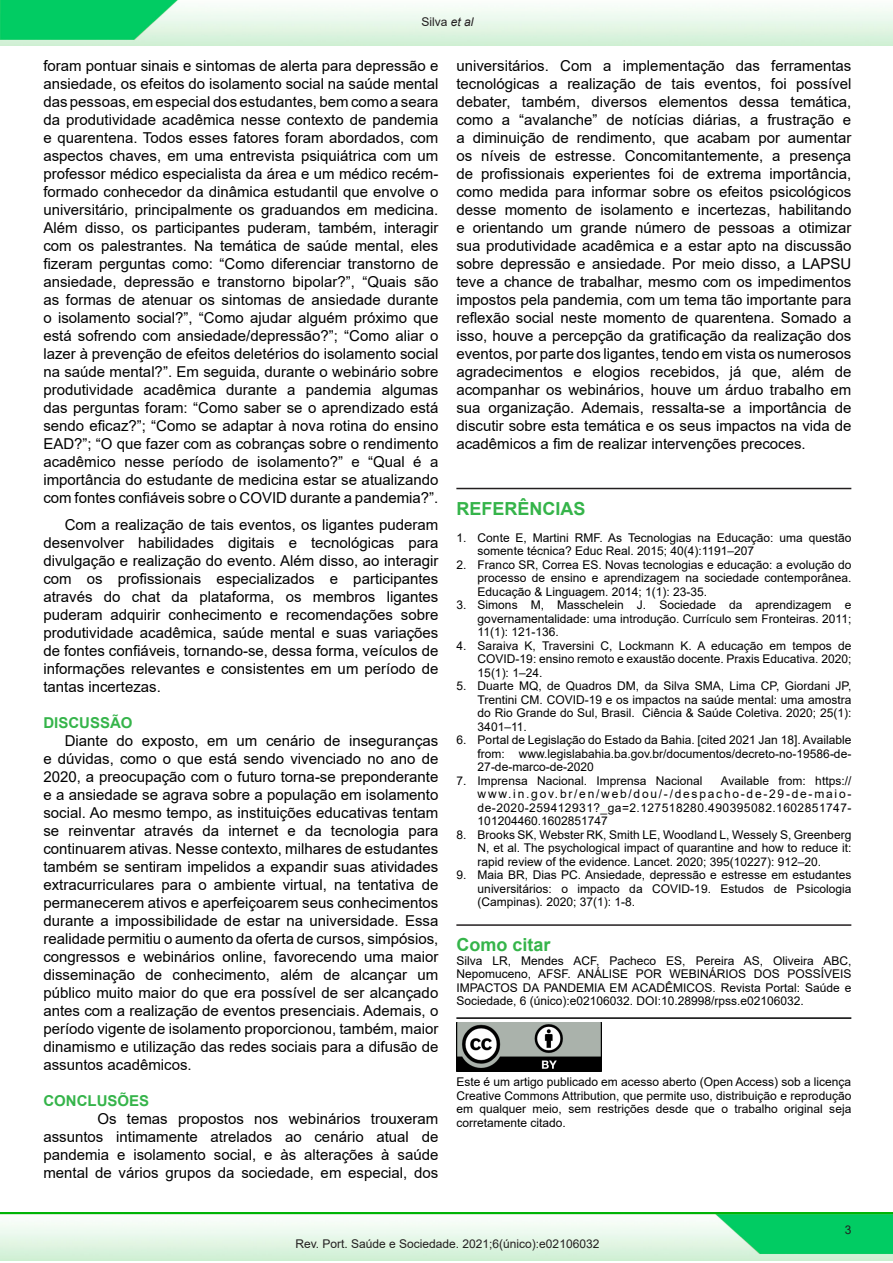
<style>
.page{position:relative;width:893px;height:1263px;background:#fff}
.page>*{position:absolute;margin:0;border:0;box-sizing:border-box;transform-origin:0 0}
.Título_Referência{font:700 18px "Arial";color:#35b44a}
.Texto{font:15px/18px "Arial";color:#000;text-align:justify}
.Títulos_Texto{font:700 15px "Arial";color:#35b44a}
.Referências{font:12px/13.5px "Arial";color:#000;text-align:justify}
.Texto_como_citar{font:12px/13.5px "Arial";color:#000;text-align:justify}
.t1{font:12px "Arial";color:#231f20}
.s1{font-style:italic}
</style>
<div class="page">
<img style="left:1px;top:1212px;width:892px;height:48px">
<img style="left:1px;top:0;width:892px;height:45px">
<hr style="left:456px;top:488px;width:395px;height:1px;background:#231f20">
<hr style="left:456px;top:924px;width:395px;height:2px;background:#231f20">
<hr style="left:456px;top:1017px;width:395px;height:2px;background:#000">
<img style="left:456px;top:1022px;width:145px;height:50px">
<p class="t1" style="left:421px;top:13px;width:54px">Silva <span class="s1">et al</span></p>
<p class="Texto" style="left:43px;top:57px;width:396px">foram pontuar sinais e sintomas de alerta para depressão e ansiedade, os efeitos do isolamento social na saúde mental das pessoas, em especial dos estudantes, bem como a seara da produtividade acadêmica nesse contexto de pandemia e quarentena. Todos esses fatores foram abordados, com aspectos chaves, em uma entrevista psiquiátrica com um professor médico especialista da área e um médico recém&shy;formado conhecedor da dinâmica estudantil que envolve o universitário, principalmente os graduandos em medicina.<br>Além disso, os participantes puderam, também, interagir com os palestrantes. Na temática de saúde mental, eles fizeram perguntas como: “Como diferenciar transtorno de ansiedade, depressão e transtorno bipolar?”, “Quais são as formas de atenuar os sintomas de ansiedade durante o isolamento social?”, “Como ajudar alguém próximo que está sofrendo com ansiedade/depressão?”; “Como aliar o lazer à prevenção de efeitos deletérios do isolamento social na saúde mental?”. Em seguida, durante o webinário sobre produtividade acadêmica durante a pandemia algumas das perguntas foram: “Como saber se o aprendizado está sendo eficaz?”; “Como se adaptar à nova rotina do ensino EAD?”; “O que fazer com as cobranças sobre o rendimento acadêmico nesse período de isolamento?” e “Qual é a importância do estudante de medicina estar se atualizando com fontes confiáveis sobre o COVID durante a pandemia?”.</p>
<p class="Texto" style="left:43px;top:515px;width:396px;text-indent:21px">Com a realização de tais eventos, os ligantes puderam desenvolver habilidades digitais e tecnológicas para divulgação e realização do evento. Além disso, ao interagir com os profissionais especializados e participantes através do chat da plataforma, os membros ligantes puderam adquirir conhecimento e recomendações sobre produtividade acadêmica, saúde mental e suas variações de fontes confiáveis, tornando-se, dessa forma, veículos de informações relevantes e consistentes em um período de tantas incertezas.</p>
<p class="Títulos_Texto" style="left:43px;top:712px;width:91px">DISCUSSÃO</p>
<p class="Texto" style="left:43px;top:731px;width:396px;text-indent:21px">Diante do exposto, em um cenário de inseguranças e dúvidas, como o que está sendo vivenciado no ano de 2020, a preocupação com o futuro torna-se preponderante e a ansiedade se agrava sobre a população em isolamento social. Ao mesmo tempo, as instituições educativas tentam se reinventar através da internet e da tecnologia para continuarem ativas. Nesse contexto, milhares de estudantes também se sentiram impelidos a expandir suas atividades extracurriculares para o ambiente virtual, na tentativa de permanecerem ativos e aperfeiçoarem seus conhecimentos durante a impossibilidade de estar na universidade. Essa realidade permitiu o aumento da oferta de cursos, simpósios, congressos e webinários online, favorecendo uma maior disseminação de conhecimento, além de alcançar um público muito maior do que era possível de ser alcançado antes com a realização de eventos presenciais. Ademais, o período vigente de isolamento proporcionou, também, maior dinamismo e utilização das redes sociais para a difusão de assuntos acadêmicos.</p>
<p class="Títulos_Texto" style="left:43px;top:1090px;width:107px">CONCLUSÕES</p>
<p class="Texto" style="left:43px;top:1110px;width:396px;text-indent:54px">Os temas propostos nos webinários trouxeram assuntos intimamente atrelados ao cenário atual de pandemia e isolamento social, e às alterações à saúde mental de vários grupos da sociedade, em especial, dos</p>
<p class="Texto" style="left:456px;top:57px;width:396px">universitários. Com a implementação das ferramentas tecnológicas a realização de tais eventos, foi possível debater, também, diversos elementos dessa temática, como a “avalanche” de notícias diárias, a frustração e a diminuição de rendimento, que acabam por aumentar os níveis de estresse. Concomitantemente, a presença de profissionais experientes foi de extrema importância, como medida para informar sobre os efeitos psicológicos desse momento de isolamento e incertezas, habilitando e orientando um grande número de pessoas a otimizar sua produtividade acadêmica e a estar apto na discussão sobre depressão e ansiedade. Por meio disso, a LAPSU teve a chance de trabalhar, mesmo com os impedimentos impostos pela pandemia, com um tema tão importante para reflexão social neste momento de quarentena. Somado a isso, houve a percepção da gratificação da realização dos eventos, por parte dos ligantes, tendo em vista os numerosos agradecimentos e elogios recebidos, já que, além de acompanhar os webinários, houve um árduo trabalho em sua organização. Ademais, ressalta-se a importância de discutir sobre esta temática e os seus impactos na vida de acadêmicos a fim de realizar intervenções precoces.</p>
<p class="Título_Referência" style="left:456px;top:496px;width:131px">REFERÊNCIAS</p>
<p class="Referências" style="left:478px;top:531px;width:375px;text-indent:-21px">1. Conte E, Martini RMF. As Tecnologias na Educação: uma questão somente técnica? Educ Real. 2015; 40(4):1191–207</p>
<p class="Referências" style="left:478px;top:558px;width:375px;text-indent:-21px">2. Franco SR, Correa ES. Novas tecnologias e educação: a evolução do processo de ensino e aprendizagem na sociedade contemporânea.<br>Educação &amp; Linguagem. 2014; 1(1): 23-35.</p>
<p class="Referências" style="left:478px;top:598px;width:375px;text-indent:-21px">3. Simons M, Masschelein J. Sociedade da aprendizagem e governamentalidade: uma introdução. Currículo sem Fronteiras. 2011; 11(1): 121-136.</p>
<p class="Referências" style="left:478px;top:639px;width:375px;text-indent:-21px">4. Saraiva K, Traversini C, Lockmann K. A educação em tempos de COVID-19: ensino remoto e exaustão docente. Praxis Educativa. 2020; 15(1): 1–24.</p>
<p class="Referências" style="left:478px;top:679px;width:375px;text-indent:-21px">5. Duarte MQ, de Quadros DM, da Silva SMA, Lima CP, Giordani JP, Trentini CM. COVID-19 e os impactos na saúde mental: uma amostra do Rio Grande do Sul, Brasil. Ciência &amp; Saúde Coletiva. 2020; 25(1):<br>3401–11.</p>
<p class="Referências" style="left:478px;top:733px;width:375px;text-indent:-21px">6. Portal de Legislação do Estado da Bahia. [cited 2021 Jan 18]. Available from: www.legislabahia.ba.gov.br/documentos/decreto-no-19586-de-27-de-marco-de-2020</p>
<p class="Referências" style="left:456px;top:774px;width:248px">7. Imprensa Nacional. Imprensa Nacional</p>
<p class="Referências" style="left:478px;top:774px;width:375px;text-indent:243px">Available from: https:// www.in.gov.br/en/web/dou/-/despacho-de-29-de-maio&shy;de-2020-259412931?_ga=2.127518280.490395082.1602851747- 101204460.1602851747</p>
<p class="Referências" style="left:478px;top:828px;width:375px;text-indent:-21px">8. Brooks SK, Webster RK, Smith LE, Woodland L, Wessely S, Greenberg N, et al. The psychological impact of quarantine and how to reduce it: rapid review of the evidence. Lancet. 2020; 395(10227): 912–20.</p>
<p class="Referências" style="left:478px;top:868px;width:375px;text-indent:-21px">9. Maia BR, Dias PC. Ansiedade, depressão e estresse em estudantes universitários: o impacto da COVID-19. Estudos de Psicologia (Campinas). 2020; 37(1): 1-8.</p>
<p class="Título_Referência" style="left:456px;top:932px;width:96px">Como citar</p>
<p class="Texto_como_citar" style="left:456px;top:954px;width:396px">Silva LR, Mendes ACF, Pacheco ES, Pereira AS, Oliveira ABC, Nepomuceno, AFSF. ANÁLISE POR WEBINÁRIOS DOS POSSÍVEIS IMPACTOS DA PANDEMIA EM ACADÊMICOS. Revista Portal: Saúde e Sociedade, 6 (único):e02106032. DOI:10.28998/rpss.e02106032.</p>
<p class="Texto_como_citar" style="left:456px;top:1075px;width:396px">Este é um artigo publicado em acesso aberto (Open Access) sob a licença Creative Commons Attribution, que permite uso, distribuição e reprodução em qualquer meio, sem restrições desde que o trabalho original seja corretamente citado.</p>
<p class="t1" style="left:845px;top:1221px;width:8px">3</p>
<p class="t1" style="left:295px;top:1235px;width:305px">Rev. Port. Saúde e Sociedade. 2021;6(único):e02106032</p>
</div>
